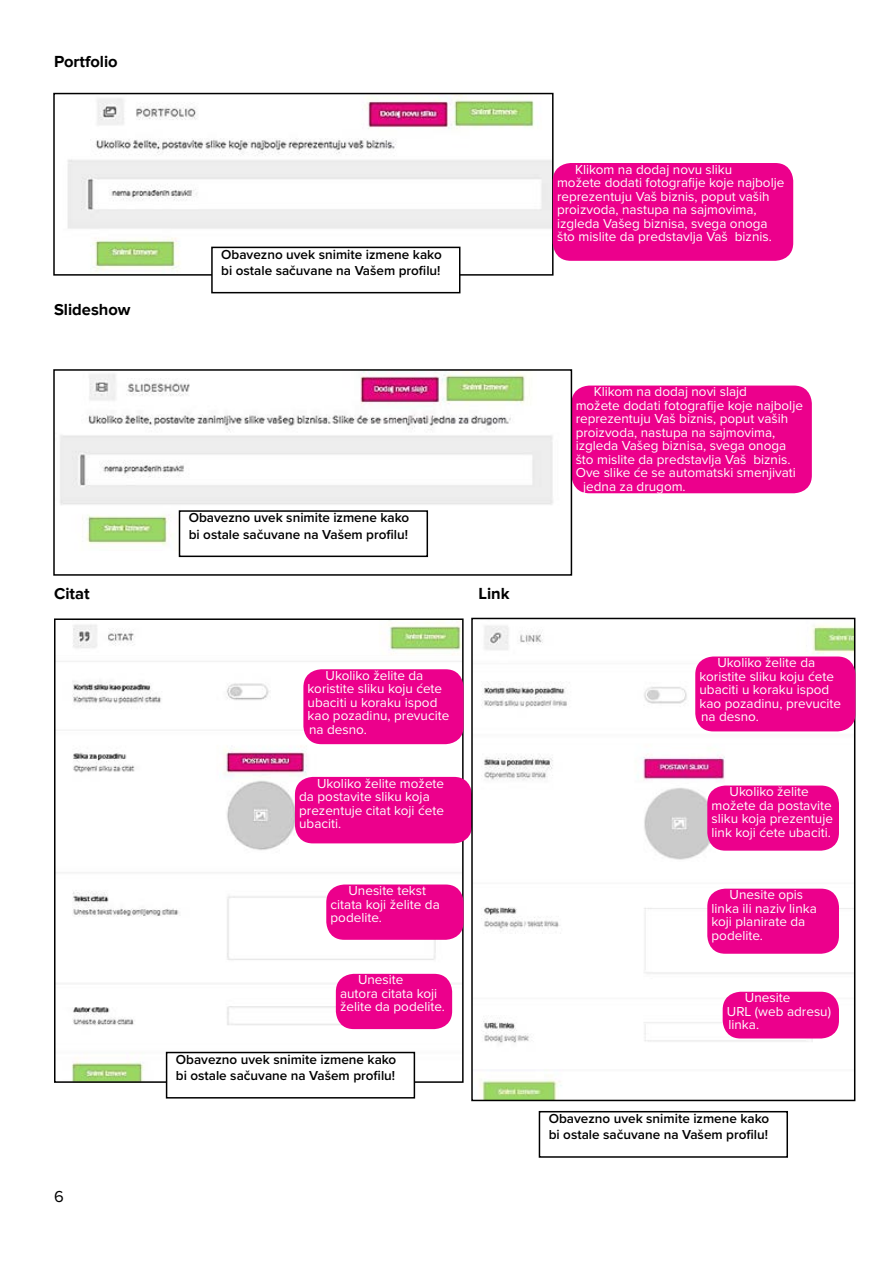
<style>
.page{position:relative;width:893px;height:1263px;background:#fff}
.page>*{position:absolute;margin:0;border:0;box-sizing:border-box;transform-origin:0 0}
.t1{font:700 16.5px "Proxima Nova";color:#000}
.t2{font:16.5px "Proxima Nova";color:#000}
.t3{font:13.5px/13.5px "Proxima Nova";color:#fff}
.t4{font:600 13.5px/16.2px "Proxima Nova";color:#000}
</style>
<div class="page">
<img style="left:67px;top:96px;width:484px;height:177px">
<div style="left:53px;top:93px;width:501px;height:183px;border:2px solid #000"></div>
<div style="left:553px;top:163px;width:240px;height:98px;background:#ec008c;border-radius:18px"></div>
<div style="left:571px;top:386px;width:241px;height:107px;background:#ec008c;border-radius:18px"></div>
<img style="left:60px;top:372px;width:493px;height:186px">
<div style="left:53px;top:369px;width:519px;height:207px;border:2px solid #000"></div>
<div style="left:212px;top:247px;width:248px;height:46px;background:#fff"></div>
<div style="left:211px;top:247px;width:249px;height:46px;border:2px solid #000"></div>
<div style="left:179px;top:511px;width:248px;height:45px;background:#fff"></div>
<div style="left:179px;top:510px;width:249px;height:47px;border:2px solid #000"></div>
<img style="left:57px;top:624px;width:404px;height:456px">
<div style="left:54px;top:618px;width:410px;height:465px;border:2px solid #000"></div>
<div style="left:303px;top:669px;width:161px;height:75px;background:#ec008c;border-radius:18px"></div>
<div style="left:295px;top:777px;width:177px;height:66px;background:#ec008c;border-radius:18px"></div>
<div style="left:326px;top:884px;width:138px;height:56px;background:#ec008c;border-radius:18px"></div>
<div style="left:336px;top:974px;width:116px;height:55px;background:#ec008c;border-radius:18px"></div>
<div style="left:167px;top:1052px;width:247px;height:46px;background:#fff"></div>
<div style="left:166px;top:1052px;width:249px;height:46px;border:2px solid #000"></div>
<img style="left:480px;top:625px;width:372px;height:473px">
<div style="left:471px;top:618px;width:384px;height:483px;border:2px solid #000"></div>
<div style="left:695px;top:656px;width:160px;height:75px;background:#ec008c;border-radius:18px"></div>
<div style="left:707px;top:785px;width:132px;height:66px;background:#ec008c;border-radius:18px"></div>
<div style="left:707px;top:889px;width:132px;height:65px;background:#ec008c;border-radius:18px"></div>
<div style="left:723px;top:992px;width:116px;height:46px;background:#ec008c;border-radius:18px"></div>
<div style="left:539px;top:1111px;width:249px;height:47px;border:2px solid #000"></div>
<p class="t1" style="left:54px;top:52px;width:65px">Portfolio</p>
<p class="t1" style="left:54px;top:300px;width:78px">Slideshow</p>
<p class="t4" style="left:221px;top:246px;width:222px">Obavezno uvek snimite izmene kako bi ostale sačuvane na Vašem profilu!</p>
<p class="t4" style="left:189px;top:509px;width:222px">Obavezno uvek snimite izmene kako bi ostale sačuvane na Vašem profilu!</p>
<p class="t1" style="left:54px;top:584px;width:37px">Citat</p>
<p class="t1" style="left:478px;top:584px;width:33px">Link</p>
<p class="t3" style="left:308px;top:668px;width:143px;text-indent:18px">Ukoliko želite da koristite sliku koju ćete ubaciti u koraku ispod kao pozadinu, prevucite na desno.</p>
<p class="t3" style="left:299px;top:776px;width:146px;text-indent:18px">Ukoliko želite možete da postavite sliku koja prezentuje citat koji ćete ubaciti.</p>
<p class="t3" style="left:331px;top:883px;width:111px;text-indent:18px">Unesite tekst citata koji želite da podelite.</p>
<p class="t3" style="left:340px;top:973px;width:106px;text-indent:18px">Unesite<br>autora citata koji želite da podelite.</p>
<p class="t2" style="left:54px;top:1184px;width:11px">6</p>
<p class="t4" style="left:176px;top:1051px;width:222px">Obavezno uvek snimite izmene kako bi ostale sačuvane na Vašem profilu!</p>
<p class="t3" style="left:557px;top:162px;width:229px;text-indent:18px">Klikom na dodaj novu sliku<br>možete dodati fotografije koje najbolje reprezentuju Vaš biznis, poput vaših proizvoda, nastupa na sajmovima, izgleda Vašeg biznisa, svega onoga što mislite da predstavlja Vaš biznis.</p>
<p class="t3" style="left:594px;top:384px;width:155px">Klikom na dodaj novi slajd</p>
<p class="t3" style="left:576px;top:398px;width:229px">možete dodati fotografije koje najbolje</p>
<p class="t3" style="left:576px;top:411px;width:214px">reprezentuju Vaš biznis, poput vaših</p>
<p class="t3" style="left:576px;top:425px;width:201px">proizvoda, nastupa na sajmovima,</p>
<p class="t3" style="left:576px;top:438px;width:212px">izgleda Vašeg biznisa, svega onoga</p>
<p class="t3" style="left:576px;top:452px;width:216px">što mislite da predstavlja Vaš biznis.</p>
<p class="t3" style="left:576px;top:465px;width:222px">Ove slike će se automatski smenjivati</p>
<p class="t3" style="left:583px;top:479px;width:104px">jedna za drugom.</p>
<p class="t3" style="left:699px;top:655px;width:143px;text-indent:18px">Ukoliko želite da koristite sliku koju ćete ubaciti u koraku ispod kao pozadinu, prevucite na desno.</p>
<p class="t3" style="left:712px;top:784px;width:123px;text-align:center">Ukoliko želite možete da postavite sliku koja prezentuje link koji ćete ubaciti.</p>
<p class="t3" style="left:712px;top:887px;width:107px;text-indent:18px">Unesite opis linka ili naziv linka koji planirate da podelite.</p>
<p class="t3" style="left:727px;top:990px;width:106px;text-indent:18px">Unesite<br>URL (web adresu) linka.</p>
<p class="t4" style="left:549px;top:1110px;width:222px">Obavezno uvek snimite izmene kako bi ostale sačuvane na Vašem profilu!</p>
</div>
